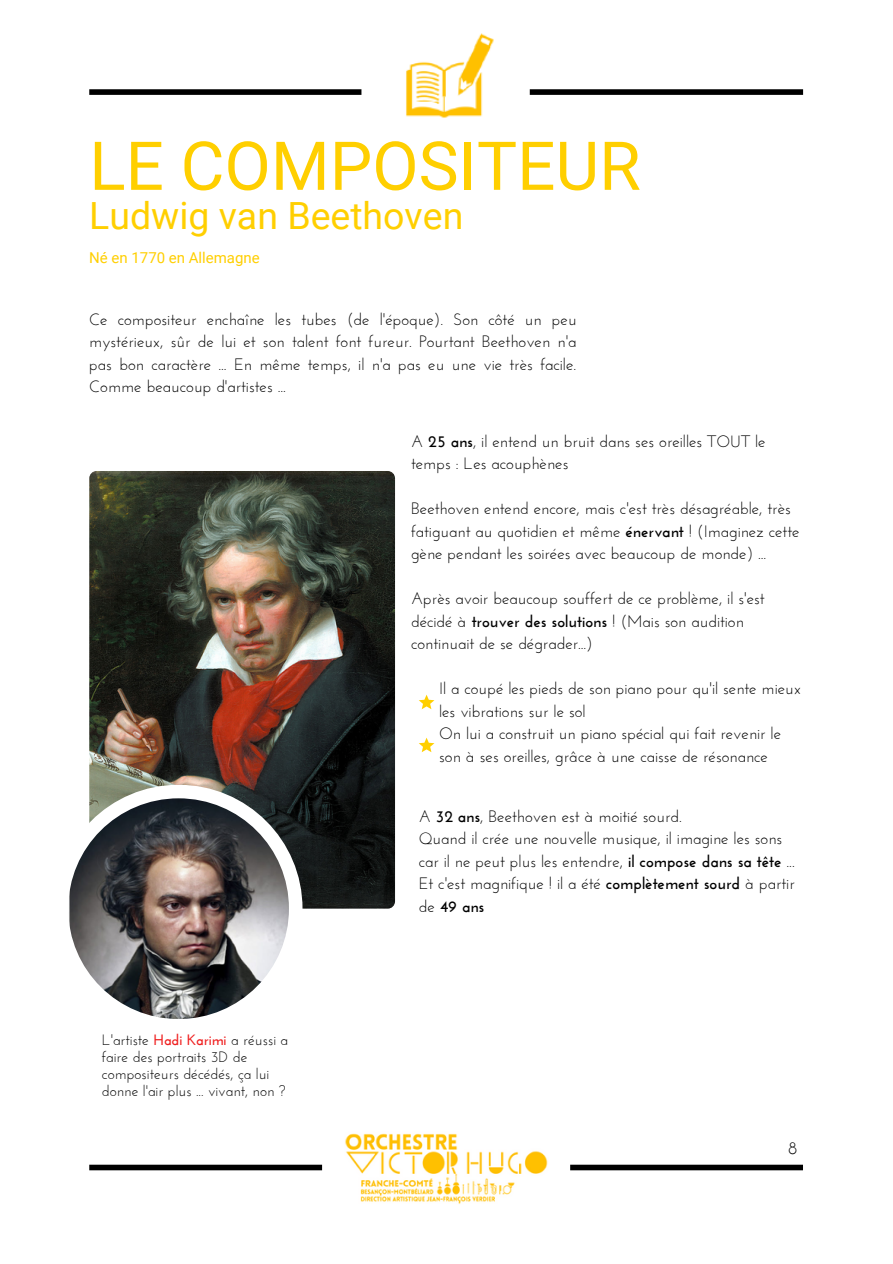
<style>
.page{position:relative;width:893px;height:1264px;background:#fff}
.page>*{position:absolute;margin:0;border:0;box-sizing:border-box;transform-origin:0 0}
.t1{font:67.5px "Roboto";color:#ffcf00}
.t2{font:37.5px "Roboto";color:#ffcf00}
.t3{font:18px "Josefin Sans";color:#000}
.t4{font:16.5px/22.5px "Josefin Sans";color:#000}
.t5{font:15px/16.8px "Josefin Sans";color:#000}
.t6{font:15px "Roboto";color:#ffcf00}
.s1{font-weight:700}
.s2{font-weight:700;color:#ef2020}
</style>
<div class="page">
<img style="left:89px;top:471px;width:306px;height:437px;border-radius:7px">
<div style="left:55px;top:784px;width:247px;height:248px;background:#fff;border-radius:50%"></div>
<img style="left:68px;top:798px;width:221px;height:221px;border-radius:50%">
<div style="left:570px;top:1164px;width:233px;height:6px;background:#000"></div>
<div style="left:89px;top:1164px;width:233px;height:6px;background:#000"></div>
<img style="left:345px;top:1133px;width:203px;height:71px">
<div style="left:529px;top:89px;width:274px;height:6px;background:#000"></div>
<div style="left:89px;top:89px;width:272px;height:6px;background:#000"></div>
<img style="left:406px;top:33px;width:88px;height:85px">
<svg style="left:419px;top:694px;width:15px;height:15px"></svg>
<svg style="left:419px;top:737px;width:15px;height:15px"></svg>
<h1 class="t1" style="left:89px;top:127px;width:553px">LE COMPOSITEUR</h1>
<h2 class="t2" style="left:89px;top:194px;width:375px">Ludwig van Beethoven</h2>
<p class="t6" style="left:89px;top:249px;width:172px">Né en 1770 en Allemagne</p>
<p class="t4" style="left:89px;top:309px;width:489px;text-align:justify">Ce compositeur enchaîne les tubes (de l'époque). Son côté un peu mystérieux, sûr de lui et son talent font fureur. Pourtant Beethoven n'a pas bon caractère ... En même temps, il n'a pas eu une vie très facile.<br>Comme beaucoup d'artistes ...</p>
<p class="t4" style="left:411px;top:431px;width:356px">A <span class="s1">25 ans</span>, il entend un bruit dans ses oreilles TOUT le temps : Les acouphènes</p>
<p class="t4" style="left:411px;top:499px;width:390px">Beethoven entend encore, mais c'est très désagréable, très fatiguant au quotidien et même <span class="s1">énervant</span> ! (Imaginez cette gène pendant les soirées avec beaucoup de monde) ...</p>
<p class="t4" style="left:411px;top:589px;width:355px">Après avoir beaucoup souffert de ce problème, il s'est décidé à <span class="s1">trouver des solutions</span> ! (Mais son audition continuait de se dégrader...)</p>
<p class="t4" style="left:439px;top:678px;width:363px">Il a coupé les pieds de son piano pour qu'il sente mieux les vibrations sur le sol<br>On lui a construit un piano spécial qui fait revenir le son à ses oreilles, grâce à une caisse de résonance</p>
<p class="t5" style="left:102px;top:1032px;width:188px">L'artiste <span class="s2">Hadi Karimi</span> a réussi a faire des portraits 3D de compositeurs décédés, ça lui donne l'air plus ... vivant, non ?</p>
<p class="t4" style="left:418px;top:806px;width:377px">A <span class="s1">32 ans</span>, Beethoven est à moitié sourd.<br>Quand il crée une nouvelle musique, il imagine les sons car il ne peut plus les entendre, <span class="s1">il compose dans sa tête</span> ...<br>Et c'est magnifique ! il a été <span class="s1">complètement sourd</span> à partir de <span class="s1">49 ans</span></p>
<p class="t3" style="left:788px;top:1140px;width:11px">8</p>
</div>
